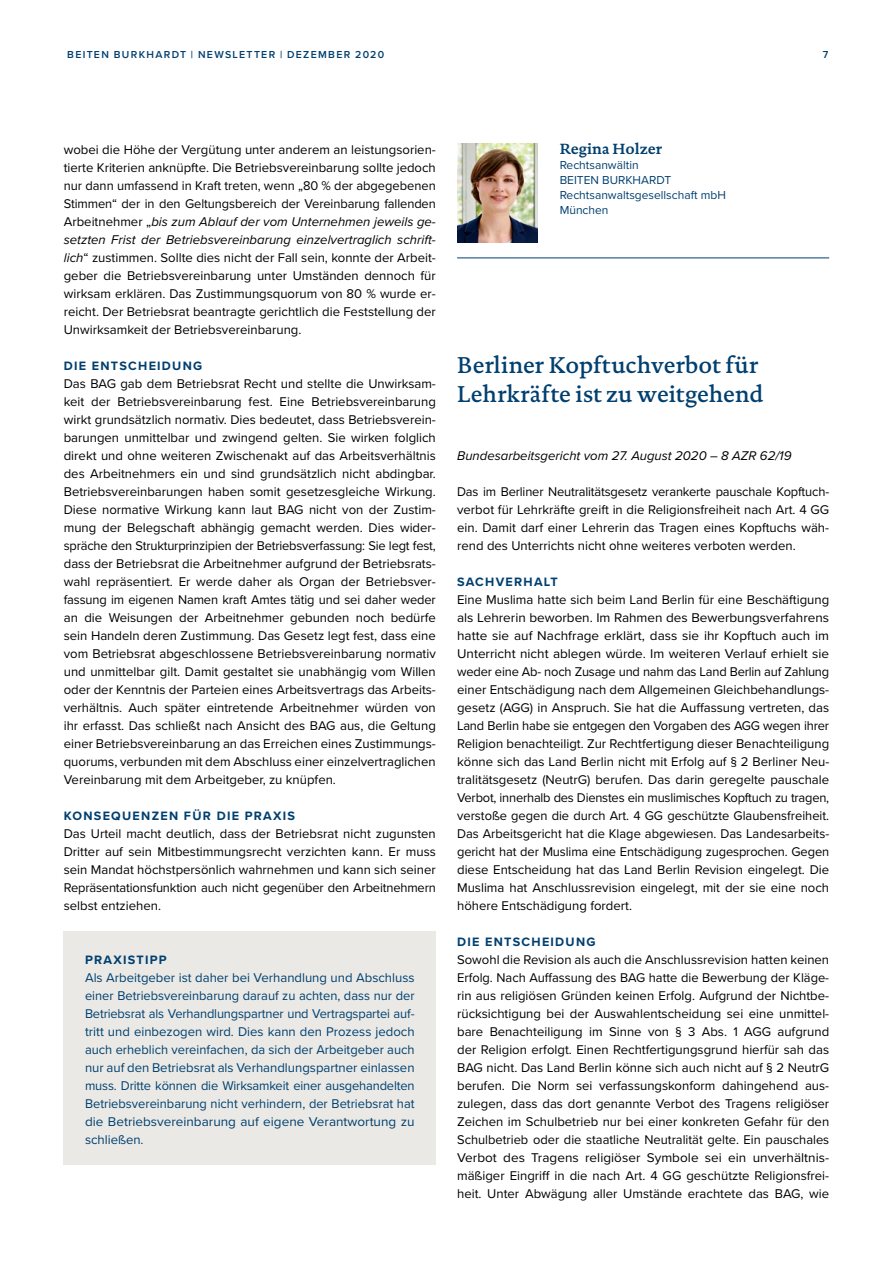
<style>
.page{position:relative;width:893px;height:1263px;background:#fff}
.page>*{position:absolute;margin:0;border:0;box-sizing:border-box;transform-origin:0 0}
.t1{font:500 23.25px/28.5px "DTL Documenta TOT";color:#003f6f}
.t2{font:700 15px "DTL Documenta TOT";color:#003f6f}
.t3{font:13.2px/18px "Proxima Nova";color:#000;text-align:justify}
.t4{font:13.2px/18px "Proxima Nova";color:#003f6f;text-align:justify}
.t5{font:italic 13.2px "Proxima Nova";color:#000}
.t6{font:700 12.6px "Proxima Nova";letter-spacing:.1em;color:#003f6f}
.t7{font:12px/15px "Proxima Nova";color:#003f6f}
.t8{font:600 10.5px "Proxima Nova";letter-spacing:.125em;color:#003f6f}
.s1{font-style:italic}
</style>
<div class="page">
<div style="left:64px;top:931px;width:372px;height:234px;background:#eae9e5"></div>
<img style="left:457px;top:144px;width:81px;height:99px">
<hr style="left:457px;top:257px;width:372px;height:1px;background:#003f6f">
<p class="t8" style="left:67px;top:47px;width:318px">BEITEN BURKHARDT | NEWSLETTER | DEZEMBER 2020</p>
<p class="t8" style="left:823px;top:47px;width:7px">7</p>
<p class="t3" style="left:64px;top:140px;width:374px">wobei die Höhe der Vergütung unter anderem an leistungsorien&shy;tierte Kriterien anknüpfte. Die Betriebsvereinbarung sollte jedoch nur dann umfassend in Kraft treten, wenn „80 % der abgegebenen Stimmen“ der in den Geltungsbereich der Vereinbarung fallenden Arbeitnehmer „<span class="s1">bis zum Ablauf der vom Unternehmen jeweils ge&shy;setzten Frist der Betriebsvereinbarung einzelvertraglich schrift&shy;lich</span>“ zustimmen. Sollte dies nicht der Fall sein, konnte der Arbeit&shy;geber die Betriebsvereinbarung unter Umständen dennoch für wirksam erklären. Das Zustimmungsquorum von 80 % wurde er&shy;reicht. Der Betriebsrat beantragte gerichtlich die Feststellung der Unwirksamkeit der Betriebsvereinbarung.</p>
<p class="t6" style="left:64px;top:356px;width:140px">DIE ENTSCHEIDUNG</p>
<p class="t3" style="left:64px;top:374px;width:374px">Das BAG gab dem Betriebsrat Recht und stellte die Unwirksam&shy;keit der Betriebsvereinbarung fest. Eine Betriebsvereinbarung wirkt grundsätzlich normativ. Dies bedeutet, dass Betriebsverein&shy;barungen unmittelbar und zwingend gelten. Sie wirken folglich direkt und ohne weiteren Zwischenakt auf das Arbeitsverhältnis des Arbeitnehmers ein und sind grundsätzlich nicht abdingbar.<br>Betriebsvereinbarungen haben somit gesetzesgleiche Wirkung.<br>Diese normative Wirkung kann laut BAG nicht von der Zustim&shy;mung der Belegschaft abhängig gemacht werden. Dies wider&shy;spräche den Strukturprinzipien der Betriebsverfassung: Sie legt fest, dass der Betriebsrat die Arbeitnehmer aufgrund der Betriebsrats&shy;wahl repräsentiert. Er werde daher als Organ der Betriebsver&shy;fassung im eigenen Namen kraft Amtes tätig und sei daher weder an die Weisungen der Arbeitnehmer gebunden noch bedürfe sein Handeln deren Zustimmung. Das Gesetz legt fest, dass eine vom Betriebsrat abgeschlossene Betriebsvereinbarung normativ und unmittelbar gilt. Damit gestaltet sie unabhängig vom Willen oder der Kenntnis der Parteien eines Arbeitsvertrags das Arbeits&shy;verhältnis. Auch später eintretende Arbeitnehmer würden von ihr erfasst. Das schließt nach Ansicht des BAG aus, die Geltung einer Betriebsvereinbarung an das Erreichen eines Zustimmungs&shy;quorums, verbunden mit dem Abschluss einer einzelvertraglichen Vereinbarung mit dem Arbeitgeber, zu knüpfen.</p>
<p class="t6" style="left:64px;top:806px;width:233px">KONSEQUENZEN FÜR DIE PRAXIS</p>
<p class="t3" style="left:64px;top:824px;width:374px">Das Urteil macht deutlich, dass der Betriebsrat nicht zugunsten Dritter auf sein Mitbestimmungsrecht verzichten kann. Er muss sein Mandat höchstpersönlich wahrnehmen und kann sich seiner Repräsentationsfunktion auch nicht gegenüber den Arbeitnehmern selbst entziehen.</p>
<p class="t6" style="left:85px;top:950px;width:83px">PRAXISTIPP</p>
<p class="t4" style="left:85px;top:968px;width:331px">Als Arbeitgeber ist daher bei Verhandlung und Abschluss einer Betriebsvereinbarung darauf zu achten, dass nur der Betriebsrat als Verhandlungspartner und Vertragspartei auf&shy;tritt und einbezogen wird. Dies kann den Prozess jedoch auch erheblich vereinfachen, da sich der Arbeitgeber auch nur auf den Betriebsrat als Verhandlungspartner einlassen muss. Dritte können die Wirksamkeit einer ausgehandelten Betriebsvereinbarung nicht verhindern, der Betriebsrat hat die Betriebsvereinbarung auf eigene Verantwortung zu schließen.</p>
<p class="t2" style="left:560px;top:139px;width:104px">Regina Holzer</p>
<p class="t7" style="left:560px;top:157px;width:168px">Rechtsanwältin<br>BEITEN BURKHARDT<br>Rechtsanwaltsgesellschaft mbH<br>München</p>
<h1 class="t1" style="left:457px;top:351px;width:308px">Berliner Kopftuchverbot für<br>Lehrkräfte ist zu weitgehend</h1>
<p class="t5" style="left:457px;top:446px;width:336px">Bundesarbeitsgericht vom 27. August 2020 – 8 AZR 62/19</p>
<p class="t3" style="left:457px;top:482px;width:374px">Das im Berliner Neutralitätsgesetz verankerte pauschale Kopftuch&shy;verbot für Lehrkräfte greift in die Religionsfreiheit nach Art. 4 GG ein. Damit darf einer Lehrerin das Tragen eines Kopftuchs wäh&shy;rend des Unterrichts nicht ohne weiteres verboten werden.</p>
<p class="t6" style="left:457px;top:572px;width:102px">SACHVERHALT</p>
<p class="t3" style="left:457px;top:590px;width:374px">Eine Muslima hatte sich beim Land Berlin für eine Beschäftigung als Lehrerin beworben. Im Rahmen des Bewerbungsverfahrens hatte sie auf Nachfrage erklärt, dass sie ihr Kopftuch auch im Unterricht nicht ablegen würde. Im weiteren Verlauf erhielt sie weder eine Ab- noch Zusage und nahm das Land Berlin auf Zahlung einer Entschädigung nach dem Allgemeinen Gleichbehandlungs&shy;gesetz (AGG) in Anspruch. Sie hat die Auffassung vertreten, das Land Berlin habe sie entgegen den Vorgaben des AGG wegen ihrer Religion benachteiligt. Zur Rechtfertigung dieser Benachteiligung könne sich das Land Berlin nicht mit Erfolg auf § 2 Berliner Neu&shy;tralitätsgesetz (NeutrG) berufen. Das darin geregelte pauschale Verbot, innerhalb des Dienstes ein muslimisches Kopftuch zu tragen, verstoße gegen die durch Art. 4 GG geschützte Glaubensfreiheit.<br>Das Arbeitsgericht hat die Klage abgewiesen. Das Landesarbeits&shy;gericht hat der Muslima eine Entschädigung zugesprochen. Gegen diese Entscheidung hat das Land Berlin Revision eingelegt. Die Muslima hat Anschlussrevision eingelegt, mit der sie eine noch höhere Entschädigung fordert.</p>
<p class="t6" style="left:457px;top:932px;width:140px">DIE ENTSCHEIDUNG</p>
<p class="t3" style="left:457px;top:950px;width:374px;text-align:left">Sowohl die Revision als auch die Anschlussrevision hatten keinen Erfolg. Nach Auffassung des BAG hatte die Bewerbung der Kläge-- rin aus religiösen Gründen keinen Erfolg. Aufgrund der Nichtbe&shy;rücksichtigung bei der Auswahlentscheidung sei eine unmittel&shy;bare Benachteiligung im Sinne von § 3 Abs. 1 AGG aufgrund der Religion erfolgt. Einen Rechtfertigungsgrund hierfür sah das BAG nicht. Das Land Berlin könne sich auch nicht auf § 2 NeutrG berufen. Die Norm sei verfassungskonform dahingehend aus&shy;zulegen, dass das dort genannte Verbot des Tragens religiöser Zeichen im Schulbetrieb nur bei einer konkreten Gefahr für den Schulbetrieb oder die staatliche Neutralität gelte. Ein pauschales Verbot des Tragens religiöser Symbole sei ein unverhältnis&shy;mäßiger Eingriff in die nach Art. 4 GG geschützte Religionsfrei&shy;heit. Unter Abwägung aller Umstände erachtete das BAG, wie</p>
</div>
